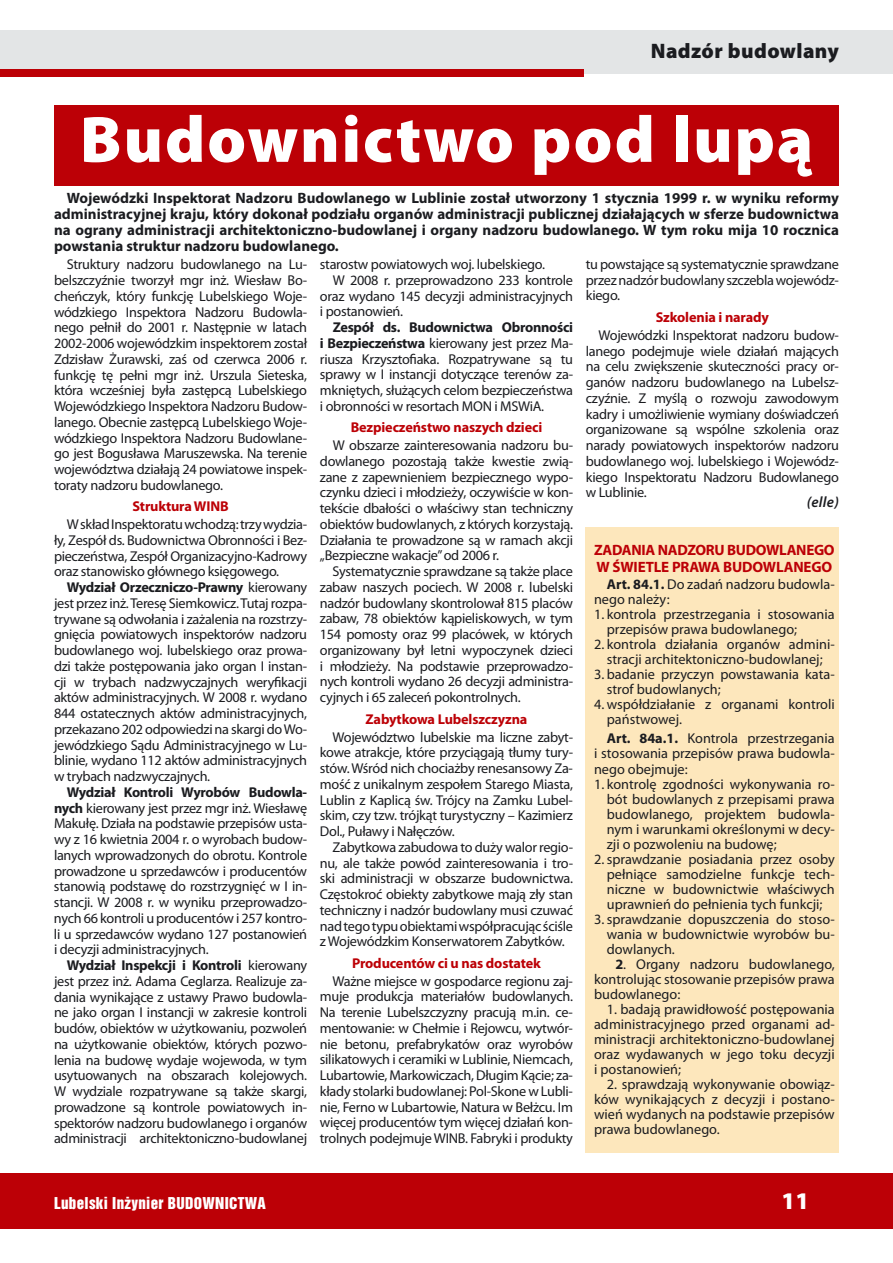
<style>
.page{position:relative;width:893px;height:1263px;background:#fff}
.page>*{position:absolute;margin:0;border:0;box-sizing:border-box;transform-origin:0 0}
.t1{font:900 66px "Myriad Pro";letter-spacing:.03em;color:#fff}
.t2{font:900 24px "Myriad Pro";color:#fff}
.t3{font:900 21px "Myriad Pro";letter-spacing:.02em;color:#1b1c20}
.t4{font:700 15px/15.8px "Myriad Pro";color:#1b1c20;text-align:justify}
.t5{font:700 15px/17.2px "Myriad Pro";letter-spacing:-.02em;color:#bc0006}
.t6{font:15px "Switzerland Inserat";letter-spacing:.02em;color:#fff}
.t7{font:italic 600 15px "Myriad Pro";color:#1b1c20}
.t8{font:14.25px/15.8px "Myriad Pro";letter-spacing:-.02em;color:#1b1c20;text-align:justify}
.t9{font:14.25px/15px "Myriad Pro";color:#1b1c20}
.t10{font:700 14.25px "Myriad Pro";letter-spacing:-.01em;color:#bc0006}
.s1{font-weight:700}
</style>
<div class="page">
<div style="left:0;top:30px;width:893px;height:43px;background:#e3e5e6"></div>
<div style="left:0;top:1173px;width:893px;height:55px;background:#bc0006"></div>
<div style="left:0;top:70px;width:584px;height:7px;background:#bc0006"></div>
<div style="left:54px;top:105px;width:785px;height:81px;background:#bc0006"></div>
<div style="left:586px;top:527px;width:253px;height:625px;background:#fde7bc"></div>
<h3 class="t3" style="left:651px;top:39px;width:190px">Nadzór budowlany</h3>
<h1 class="t1" style="left:80px;top:102px;width:735px">Budownictwo pod lupą</h1>
<p class="t4" style="left:54px;top:190px;width:786px;text-indent:13px">Wojewódzki Inspektorat Nadzoru Budowlanego w Lublinie został utworzony 1 stycznia 1999 r. w wyniku reformy administracyjnej kraju, który dokonał podziału organów administracji publicznej działających w sferze budownictwa na ograny administracji architektoniczno-budowlanej i organy nadzoru budowlanego. W tym roku mija 10 rocznica powstania struktur nadzoru budowlanego.</p>
<p class="t8" style="left:54px;top:257px;width:255px;text-indent:13px">Struktury nadzoru budowlanego na Lu&shy;belszczyźnie tworzył mgr inż. Wiesław Bo&shy;cheńczyk, który funkcję Lubelskiego Woje&shy;wódzkiego Inspektora Nadzoru Budowla&shy;nego pełnił do 2001 r. Następnie w latach 2002-2006 wojewódzkim inspektorem został Zdzisław Żurawski, zaś od czerwca 2006 r. funkcję tę pełni mgr inż. Urszula Sieteska, która wcześniej była zastępcą Lubelskiego Wojewódzkiego Inspektora Nadzoru Budow&shy;lanego. Obecnie zastępcą Lubelskiego Woje&shy;wódzkiego Inspektora Nadzoru Budowlane&shy;go jest Bogusława Maruszewska. Na terenie województwa działają 24 powiatowe inspek&shy;toraty nadzoru budowlanego.</p>
<p class="t10" style="left:132px;top:498px;width:98px">Struktura WINB</p>
<p class="t8" style="left:54px;top:517px;width:255px;text-indent:13px">Wskład Inspektoratu wchodzą: trzy wydzia&shy;ły, Zespół ds. Budownictwa Obronności i Bez&shy;pieczeństwa, Zespół Organizacyjno-Kadrowy oraz stanowisko głównego księgowego.</p>
<p class="t8" style="left:54px;top:580px;width:255px;text-indent:13px"><span class="s1">Wydział Orzeczniczo-Prawny</span> kierowany jest przez inż. Teresę Siemkowicz. Tutaj rozpa&shy;trywane są odwołania i zażalenia na rozstrzy&shy;gnięcia powiatowych inspektorów nadzoru budowlanego woj. lubelskiego oraz prowa&shy;dzi także postępowania jako organ I instan&shy;cji w trybach nadzwyczajnych weryfikacji aktów administracyjnych. W 2008 r. wydano 844 ostatecznych aktów administracyjnych, przekazano 202 odpowiedzi na skargi do Wo&shy;jewódzkiego Sądu Administracyjnego w Lu&shy;blinie, wydano 112 aktów administracyjnych w trybach nadzwyczajnych.</p>
<p class="t8" style="left:54px;top:784px;width:255px;text-indent:13px"><span class="s1">Wydział Kontroli Wyrobów Budowla&shy;nych</span> kierowany jest przez mgr inż. Wiesławę Makułę. Działa na podstawie przepisów usta&shy;wy z 16 kwietnia 2004 r. o wyrobach budow&shy;lanych wprowadzonych do obrotu. Kontrole prowadzone u sprzedawców i producentów stanowią podstawę do rozstrzygnięć w I in&shy;stancji. W 2008 r. w wyniku przeprowadzo&shy;nych 66 kontroli u producentów i 257 kontro&shy;li u sprzedawców wydano 127 postanowień i decyzji administracyjnych.</p>
<p class="t8" style="left:54px;top:958px;width:255px;text-indent:13px"><span class="s1">Wydział Inspekcji i Kontroli</span> kierowany jest przez inż. Adama Ceglarza. Realizuje za&shy;dania wynikające z ustawy Prawo budowla&shy;ne jako organ I instancji w zakresie kontroli budów, obiektów w użytkowaniu, pozwoleń na użytkowanie obiektów, których pozwo&shy;lenia na budowę wydaje wojewoda, w tym usytuowanych na obszarach kolejowych.<br>W wydziale rozpatrywane są także skargi, prowadzone są kontrole powiatowych in&shy;spektorów nadzoru budowlanego i organów administracji architektoniczno-budowlanej</p>
<p class="t8" style="left:320px;top:257px;width:227px">starostw powiatowych woj. lubelskiego.</p>
<p class="t8" style="left:333px;top:272px;width:242px">W 2008 r. przeprowadzono 233 kontrole</p>
<p class="t8" style="left:320px;top:288px;width:255px">oraz wydano 145 decyzji administracyjnych</p>
<p class="t8" style="left:320px;top:304px;width:85px">i postanowień.</p>
<p class="t8" style="left:320px;top:320px;width:255px;text-indent:13px"><span class="s1">Zespół ds. Budownictwa Obronności i Bezpieczeństwa</span> kierowany jest przez Ma&shy;riusza Krzysztofiaka. Rozpatrywane są tu sprawy w I instancji dotyczące terenów za&shy;mkniętych, służących celom bezpieczeństwa i obronności w resortach MON i MSWiA.</p>
<p class="t10" style="left:351px;top:420px;width:193px">Bezpieczeństwo naszych dzieci</p>
<p class="t8" style="left:320px;top:438px;width:255px;text-indent:13px">W obszarze zainteresowania nadzoru bu&shy;dowlanego pozostają także kwestie zwią&shy;zane z zapewnieniem bezpiecznego wypo&shy;czynku dzieci i młodzieży, oczywiście w kon&shy;tekście dbałości o właściwy stan techniczny obiektów budowlanych, z których korzystają.<br>Działania te prowadzone są w ramach akcji „Bezpieczne wakacje” od 2006 r.</p>
<p class="t8" style="left:320px;top:564px;width:255px;text-indent:13px">Systematycznie sprawdzane są także place zabaw naszych pociech. W 2008 r. lubelski nadzór budowlany skontrolował 815 placów zabaw, 78 obiektów kąpieliskowych, w tym 154 pomosty oraz 99 placówek, w których organizowany był letni wypoczynek dzieci i młodzieży. Na podstawie przeprowadzo&shy;nych kontroli wydano 26 decyzji administra&shy;cyjnych i 65 zaleceń pokontrolnych.</p>
<p class="t10" style="left:365px;top:711px;width:163px">Zabytkowa Lubelszczyzna</p>
<p class="t8" style="left:320px;top:729px;width:255px;text-indent:13px">Województwo lubelskie ma liczne zabyt&shy;kowe atrakcje, które przyciągają tłumy tury&shy;stów. Wśród nich chociażby renesansowy Za&shy;mość z unikalnym zespołem Starego Miasta, Lublin z Kaplicą św. Trójcy na Zamku Lubel&shy;skim, czy tzw. trójkąt turystyczny – Kazimierz Dol., Puławy i Nałęczów.</p>
<p class="t8" style="left:320px;top:839px;width:255px;text-indent:13px">Zabytkowa zabudowa to duży walor regio&shy;nu, ale także powód zainteresowania i tro&shy;ski administracji w obszarze budownictwa.<br>Częstokroć obiekty zabytkowe mają zły stan techniczny i nadzór budowlany musi czuwać nad tego typu obiektami współpracując ściśle z Wojewódzkim Konserwatorem Zabytków.</p>
<p class="t10" style="left:352px;top:955px;width:190px">Producentów ci u nas dostatek</p>
<p class="t8" style="left:320px;top:973px;width:255px;text-indent:13px">Ważne miejsce w gospodarce regionu zaj&shy;muje produkcja materiałów budowlanych.<br>Na terenie Lubelszczyzny pracują m.in. ce&shy;mentowanie: w Chełmie i Rejowcu, wytwór&shy;nie betonu, prefabrykatów oraz wyrobów silikatowych i ceramiki w Lublinie, Niemcach, Lubartowie, Markowiczach, Długim Kącie; za&shy;kłady stolarki budowlanej: Pol-Skone w Lubli&shy;nie, Ferno w Lubartowie, Natura w Bełżcu. Im więcej producentów tym więcej działań kon&shy;trolnych podejmuje WINB. Fabryki i produkty</p>
<p class="t8" style="left:586px;top:257px;width:255px">tu powstające są systematycznie sprawdzane przez nadzór budowlany szczebla wojewódz&shy;kiego.</p>
<p class="t10" style="left:656px;top:309px;width:115px">Szkolenia i narady</p>
<p class="t8" style="left:586px;top:327px;width:255px;text-indent:13px">Wojewódzki Inspektorat nadzoru budow&shy;lanego podejmuje wiele działań mających na celu zwiększenie skuteczności pracy or&shy;ganów nadzoru budowlanego na Lubelsz&shy;czyźnie. Z myślą o rozwoju zawodowym kadry i umożliwienie wymiany doświadczeń organizowane są wspólne szkolenia oraz narady powiatowych inspektorów nadzoru budowlanego woj. lubelskiego i Wojewódz&shy;kiego Inspektoratu Nadzoru Budowlanego w Lublinie.</p>
<p class="t7" style="left:807px;top:493px;width:34px">(elle)</p>
<p class="t5" style="left:594px;top:541px;width:242px">ZADANIA NADZORU BUDOWLANEGO<br>W ŚWIETLE PRAWA BUDOWLANEGO</p>
<p class="t9" style="left:594px;top:577px;width:242px;text-indent:13px"><span class="s1">Art. 84.1.</span> Do zadań nadzoru budowla&shy;nego należy:</p>
<p class="t9" style="left:607px;top:607px;width:229px;text-indent:-13px">1. kontrola przestrzegania i stosowania przepisów prawa budowlanego;</p>
<p class="t9" style="left:594px;top:637px;width:242px;text-align:center">2. kontrola działania organów admini&shy;stracji architektoniczno-budowlanej;</p>
<p class="t9" style="left:607px;top:667px;width:229px;text-indent:-13px">3. badanie przyczyn powstawania kata&shy;strof budowlanych;</p>
<p class="t9" style="left:607px;top:697px;width:229px;text-indent:-13px">4. współdziałanie z organami kontroli państwowej.</p>
<p class="t8" style="left:594px;top:731px;width:242px;line-height:15px;text-indent:13px"><span class="s1">Art. 84a.1.</span> Kontrola przestrzegania i stosowania przepisów prawa budowla&shy;nego obejmuje:</p>
<p class="t8" style="left:607px;top:776px;width:229px;line-height:15px;text-indent:-13px">1. kontrolę zgodności wykonywania ro&shy;bót budowlanych z przepisami prawa budowlanego, projektem budowla&shy;nym i warunkami określonymi w decy&shy;zji o pozwoleniu na budowę;</p>
<p class="t8" style="left:607px;top:851px;width:229px;line-height:15px;text-indent:-13px">2. sprawdzanie posiadania przez osoby pełniące samodzielne funkcje tech&shy;niczne w budownictwie właściwych uprawnień do pełnienia tych funkcji;</p>
<p class="t8" style="left:607px;top:911px;width:229px;line-height:15px;text-indent:-13px">3. sprawdzanie dopuszczenia do stoso&shy;wania w budownictwie wyrobów bu&shy;dowlanych.</p>
<p class="t8" style="left:594px;top:956px;width:242px;line-height:15px;text-indent:21px"><span class="s1">2</span>. Organy nadzoru budowlanego, kontrolując stosowanie przepisów prawa budowlanego:</p>
<p class="t8" style="left:594px;top:1001px;width:242px;line-height:15px;text-indent:13px">1. badają prawidłowość postępowania administracyjnego przed organami ad&shy;ministracji architektoniczno-budowlanej oraz wydawanych w jego toku decyzji i postanowień;</p>
<p class="t8" style="left:594px;top:1077px;width:242px;line-height:15px;text-indent:13px">2. sprawdzają wykonywanie obowiąz&shy;ków wynikających z decyzji i postano&shy;wień wydanych na podstawie przepisów prawa budowlanego.</p>
<p class="t6" style="left:54px;top:1194px;width:213px">Lubelski Inżynier BUDOWNICTWA</p>
<h2 class="t2" style="left:782px;top:1187px;width:29px">11</h2>
</div>
